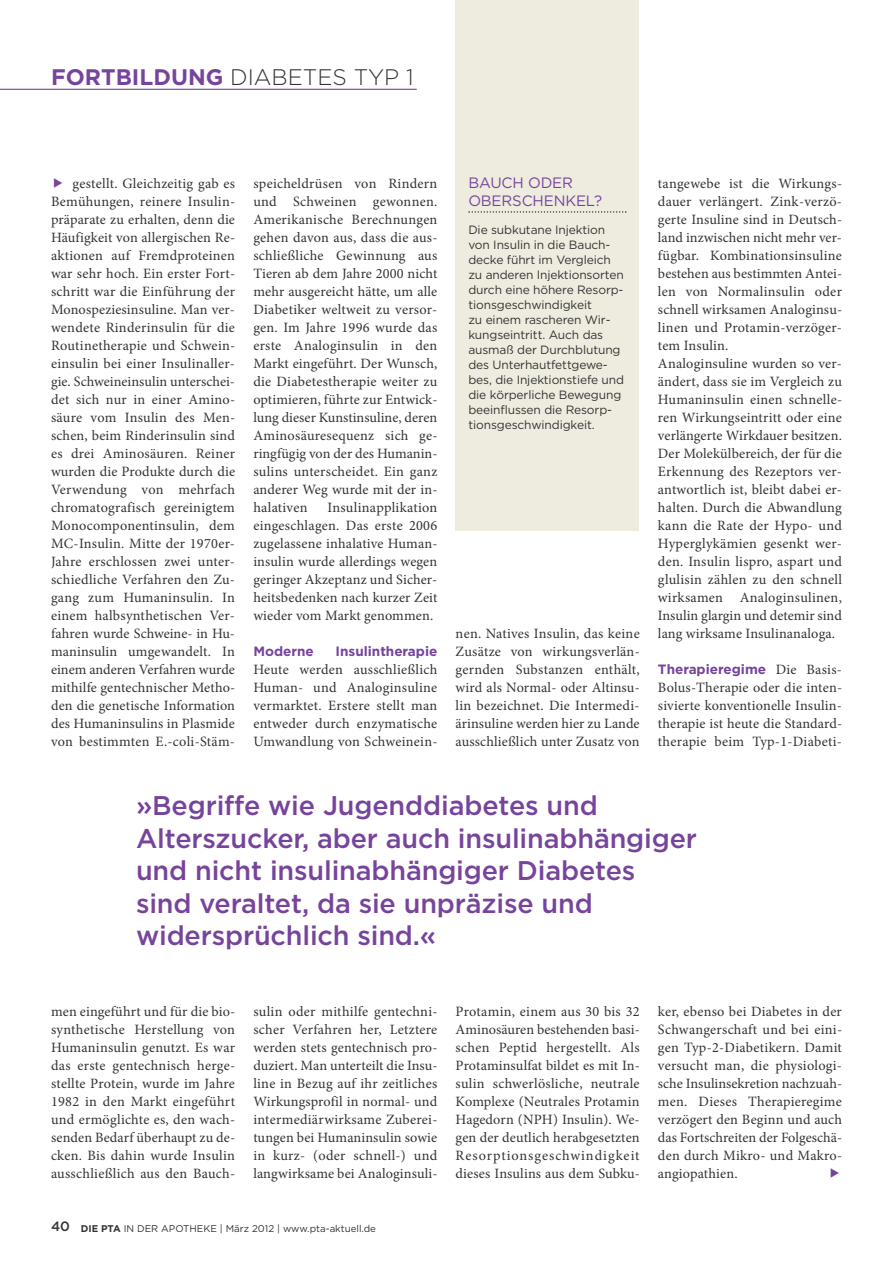
<style>
.page{position:relative;width:893px;height:1263px;background:#fff}
.page>*{position:absolute;margin:0;border:0;box-sizing:border-box;transform-origin:0 0}
.t1{font:500 27px/32.4px "Gotham";letter-spacing:-.005em;color:#77449c}
.t2{font:300 22.5px "Gotham";color:#343334}
.t3{font:15px/18px "Gotham";letter-spacing:-.01em;color:#77449c}
.t4{font:14.25px/18px "Minion Pro";letter-spacing:.01em;color:#343334;text-align:justify}
.t5{font:700 13.5px "Gotham";color:#77449c}
.t6{font:12px/15px "Gotham";letter-spacing:-.01em;color:#343334}
.t7{font:9.75px "Gotham";color:#343334}
.s1{font-weight:700;color:#77449c}
.s2{color:#77449c}
.s3{font-family:"Minion Pro";font-weight:400;font-size:14.25px;color:#343334}
.s4{font-weight:500;font-size:13.5px}
.s5{font-weight:700}
</style>
<div class="page">
<hr style="left:0;top:89px;width:417px;height:1px;background:#77449c">
<div style="left:456px;top:0;width:183px;height:530px;background:#eeecde"></div>
<svg style="left:468px;top:211px;width:158px;height:2px"></svg>
<h2 class="t2" style="left:51px;top:68px;width:364px"><span class="s1">FORTBILDUNG</span> DIABETES TYP 1</h2>
<p class="t4" style="left:51px;top:176px;width:186px"><span class="s2">◆</span> gestellt. Gleichzeitig gab es Bemühungen, reinere Insulin&shy;präparate zu erhalten, denn die Häufigkeit von allergischen Re&shy;aktionen auf Fremdproteinen war sehr hoch. Ein erster Fort&shy;schritt war die Einführung der Monospeziesinsuline. Man ver&shy;wendete Rinderinsulin für die Routinetherapie und Schwein&shy;einsulin bei einer Insulinaller&shy;gie. Schweineinsulin unterschei&shy;det sich nur in einer Amino&shy;säure vom Insulin des Men&shy;schen, beim Rinderinsulin sind es drei Aminosäuren. Reiner wurden die Produkte durch die Verwendung von mehrfach chromatografisch gereinigtem Monocomponentinsulin, dem MC-Insulin. Mitte der 1970er-Jahre erschlossen zwei unter&shy;schiedliche Verfahren den Zu&shy;gang zum Humaninsulin. In einem halbsynthetischen Ver&shy;fahren wurde Schweine- in Hu&shy;maninsulin umgewandelt. In einem anderen Verfahren wurde mithilfe gentechnischer Metho&shy;den die genetische Information des Humaninsulins in Plasmide von bestimmten E.-coli-Stäm-</p>
<p class="t4" style="left:253px;top:176px;width:186px">speicheldrüsen von Rindern und Schweinen gewonnen.<br>Amerikanische Berechnungen gehen davon aus, dass die aus&shy;schließliche Gewinnung aus Tieren ab dem Jahre 2000 nicht mehr ausgereicht hätte, um alle Diabetiker weltweit zu versor&shy;gen. Im Jahre 1996 wurde das erste Analoginsulin in den Markt eingeführt. Der Wunsch, die Diabetestherapie weiter zu optimieren, führte zur Entwick&shy;lung dieser Kunstinsuline, deren Aminosäuresequenz sich ge&shy;ringfügig von der des Humanin&shy;sulins unterscheidet. Ein ganz anderer Weg wurde mit der in&shy;halativen</p>
<p class="t4" style="left:253px;top:500px;width:186px;text-indent:74px">Insulinapplikation eingeschlagen. Das erste 2006 zugelassene inhalative Human&shy;insulin wurde allerdings wegen geringer Akzeptanz und Sicher&shy;heitsbedenken nach kurzer Zeit wieder vom Markt genommen.</p>
<p class="t5" style="left:253px;top:646px;width:62px">Moderne</p>
<p class="t5" style="left:336px;top:646px;width:103px">Insulintherapie</p>
<p class="t4" style="left:253px;top:662px;width:186px">Heute werden ausschließlich Human- und Analoginsuline vermarktet. Erstere stellt man entweder durch enzymatische Umwandlung von Schweinein-</p>
<p class="t3" style="left:468px;top:175px;width:135px">BAUCH ODER<br>OBERSCHENKEL?</p>
<p class="t6" style="left:468px;top:223px;width:157px">Die subkutane Injektion von Insulin in die Bauch&shy;decke führt im Vergleich zu anderen Injektionsorten durch eine höhere Resorp&shy;tionsgeschwindigkeit<br>zu einem rascheren Wir&shy;kungseintritt. Auch das ausmaß der Durchblutung des Unterhautfettgewe&shy;bes, die Injektionstiefe und die körperliche Bewegung beeinflussen die Resorp&shy;tionsgeschwindigkeit.</p>
<p class="t4" style="left:456px;top:626px;width:186px">nen. Natives Insulin, das keine Zusätze von wirkungsverlän&shy;gernden Substanzen enthält, wird als Normal- oder Altinsu&shy;lin bezeichnet. Die Intermedi&shy;ärinsuline werden hier zu Lande ausschließlich unter Zusatz von</p>
<p class="t4" style="left:658px;top:176px;width:186px;text-align:left">tangewebe ist die Wirkungs&shy;dauer verlängert. Zink-verzö&shy;gerte Insuline sind in Deutsch&shy;land inzwischen nicht mehr ver&shy;fügbar. Kombinationsinsuline bestehen aus bestimmten Antei&shy;len von Normalinsulin oder schnell wirksamen Analoginsu&shy;linen und Protamin-verzöger&shy;tem Insulin.<br>Analoginsuline wurden so ver&shy;ändert, dass sie im Vergleich zu<br>Humaninsulin einen schnelle&shy;ren Wirkungseintritt oder eine verlängerte Wirkdauer besitzen.<br>Der Molekülbereich, der für die<br>Erkennung des Rezeptors ver&shy;antwortlich ist, bleibt dabei er&shy;halten. Durch die Abwandlung kann die Rate der Hypo- und<br>Hyperglykämien gesenkt wer&shy;den. Insulin lispro, aspart und glulisin zählen zu den schnell wirksamen Analoginsulinen,<br>Insulin glargin und detemir sind lang wirksame Insulinanaloga.</p>
<p class="t5" style="left:658px;top:664px;width:186px">Therapieregime <span class="s3">Die Basis-</span></p>
<p class="t4" style="left:658px;top:680px;width:186px">Bolus-Therapie oder die inten&shy;sivierte konventionelle Insulin&shy;therapie ist heute die Standard&shy;therapie beim Typ-1-Diabeti-</p>
<h1 class="t1" style="left:136px;top:792px;width:562px">»Begriffe wie Jugenddiabetes und Alterszucker, aber auch insulinabhängiger und nicht insulinabhängiger Diabetes sind veraltet, da sie unpräzise und widersprüchlich sind.«</h1>
<p class="t4" style="left:51px;top:1004px;width:186px">men eingeführt und für die bio&shy;synthetische Herstellung von Humaninsulin genutzt. Es war das erste gentechnisch herge&shy;stellte Protein, wurde im Jahre 1982 in den Markt eingeführt und ermöglichte es, den wach&shy;senden Bedarf überhaupt zu de&shy;cken. Bis dahin wurde Insulin ausschließlich aus den Bauch-</p>
<p class="t4" style="left:253px;top:1004px;width:186px">sulin oder mithilfe gentechni&shy;scher Verfahren her, Letztere werden stets gentechnisch pro&shy;duziert. Man unterteilt die Insu&shy;line in Bezug auf ihr zeitliches Wirkungsprofil in normal- und intermediärwirksame Zuberei&shy;tungen bei Humaninsulin sowie in kurz- (oder schnell-) und langwirksame bei Analoginsuli-</p>
<p class="t7" style="left:51px;top:1225px;width:327px"><span class="s4">40</span> <span class="s5">DIE PTA</span> IN DER APOTHEKE | März 2012 | www.pta-aktuell.de</p>
<p class="t4" style="left:456px;top:1004px;width:186px">Protamin, einem aus 30 bis 32<br>Aminosäuren bestehenden basi&shy;schen Peptid hergestellt. Als Protaminsulfat bildet es mit In&shy;sulin schwerlösliche, neutrale Komplexe (Neutrales Protamin Hagedorn (NPH) Insulin). We&shy;gen der deutlich herabgesetzten Resorptionsgeschwindigkeit dieses Insulins aus dem Subku-</p>
<p class="t4" style="left:658px;top:1004px;width:186px">ker, ebenso bei Diabetes in der Schwangerschaft und bei eini&shy;gen Typ-2-Diabetikern. Damit versucht man, die physiologi&shy;sche Insulinsekretion nachzuah&shy;men. Dieses Therapieregime verzögert den Beginn und auch das Fortschreiten der Folgeschä&shy;den durch Mikro- und Makro&shy;angiopathien.</p>
</div>
